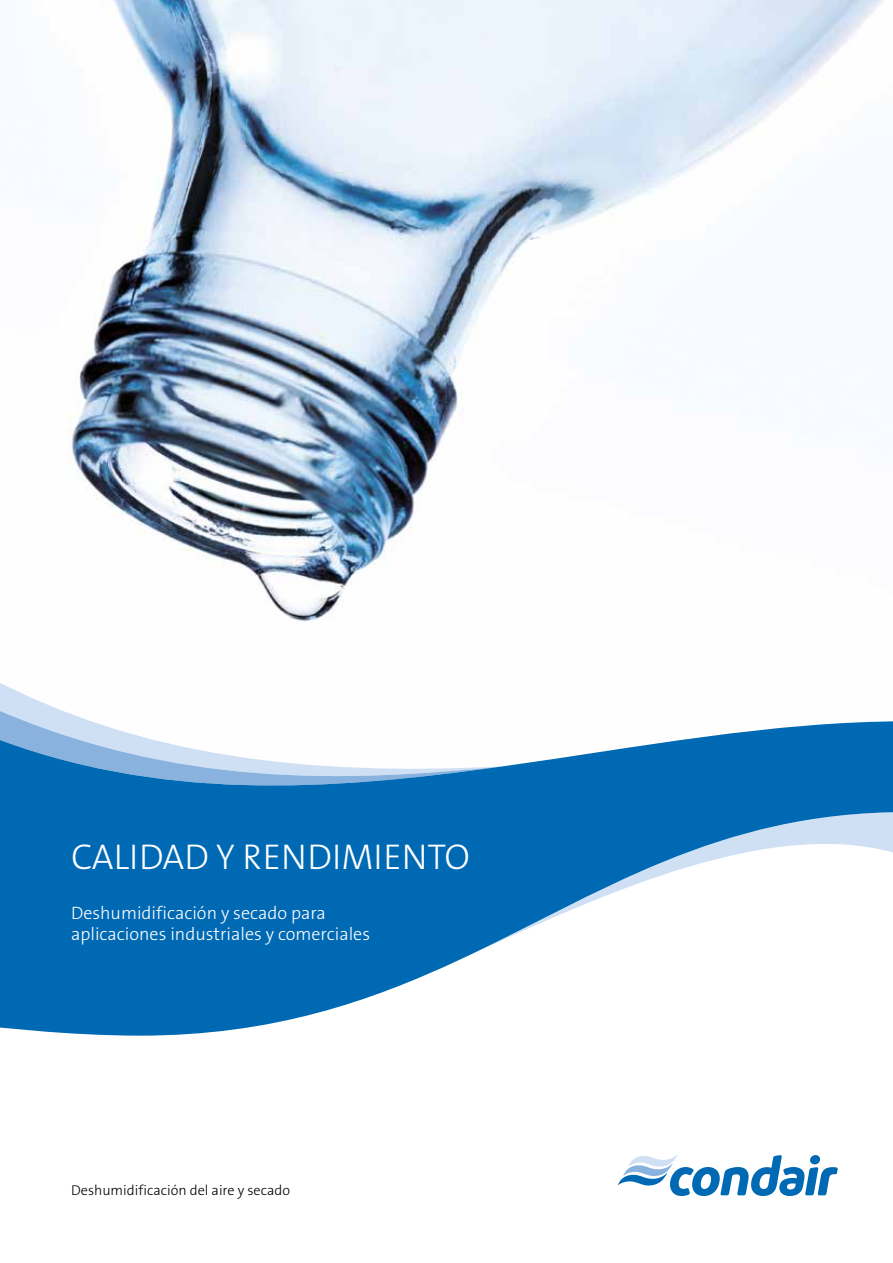
<style>
.page{position:relative;width:893px;height:1263px;background:#fff}
.page>*{position:absolute;margin:0;border:0;box-sizing:border-box;transform-origin:0 0}
.t1{font:300 36px "The Sans B3";color:#fff}
.t2{font:300 18px/21.3px "The Sans B3";color:#fff}
.t3{font:300 14.25px "The Sans B3";color:#000}
</style>
<div class="page">
<img style="left:67px;top:0;width:815px;height:622px">
<svg style="left:0;top:683px;width:48px;height:22px"></svg>
<svg style="left:0;top:705px;width:90px;height:16px"></svg>
<svg style="left:0;top:721px;width:893px;height:315px;fill:#0069b4"></svg>
<svg style="left:618px;top:1154px;width:220px;height:42px"></svg>
<h1 class="t1" style="left:71px;top:837px;width:400px">CALIDAD Y RENDIMIENTO</h1>
<p class="t2" style="left:71px;top:902px;width:300px">Deshumidificación y secado para aplicaciones industriales y comerciales</p>
<p class="t3" style="left:71px;top:1182px;width:220px">Deshumidificación del aire y secado</p>
</div>
